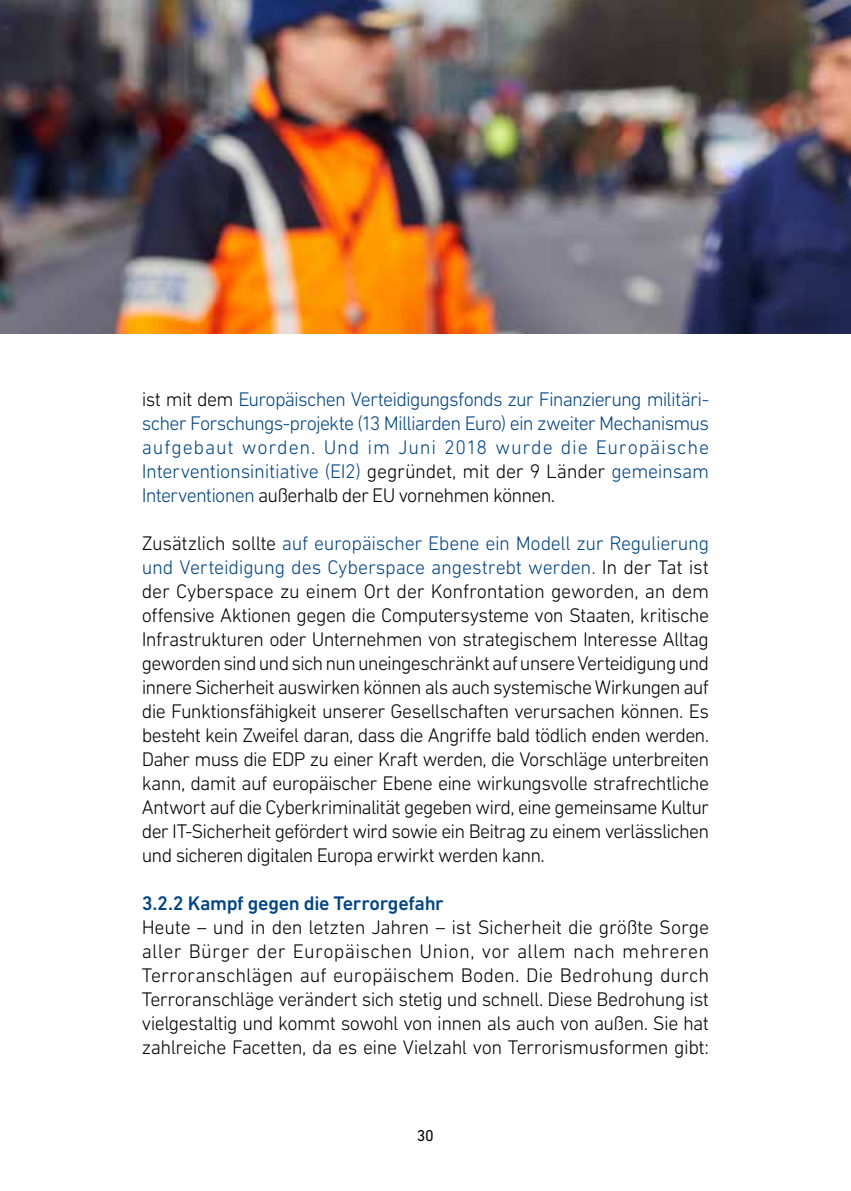
<style>
.page{position:relative;width:851px;height:1191px;background:#fff}
.page>*{position:absolute;margin:0;border:0;box-sizing:border-box;transform-origin:0 0}
.t1{font:300 20px/24px "DIN Next LT Pro";letter-spacing:-.03em;color:#000;text-align:justify}
.t2{font:300 20px/24px "DIN Next LT Pro";letter-spacing:-.04em;color:#048;text-align:justify}
.t3{font:500 20px "DIN Next LT Pro";letter-spacing:-.015em;color:#048}
.t4{font:16px "DIN Next LT Pro";color:#000}
.s1{color:#000}
.s2{color:#048}
</style>
<div class="page">
<img style="left:0;top:0;width:850px;height:334px">
<p class="t2" style="left:142px;top:387px;width:568px"><span class="s1">ist mit dem</span> Europäischen Verteidigungsfonds zur Finanzierung militäri&shy;scher Forschungs-projekte (13 Milliarden Euro) ein zweiter Mechanismus aufgebaut worden. Und im Juni 2018 wurde die Europäische Interventionsinitiative (EI2) <span class="s1">gegründet, mit der 9 Länder</span> gemeinsam Interventionen <span class="s1">außerhalb der EU vornehmen können.</span></p>
<p class="t1" style="left:142px;top:531px;width:568px">Zusätzlich sollte <span class="s2">auf europäischer Ebene ein Modell zur Regulierung und Verteidigung des Cyberspace angestrebt werden.</span> In der Tat ist der Cyberspace zu einem Ort der Konfrontation geworden, an dem offensive Aktionen gegen die Computersysteme von Staaten, kritische Infrastrukturen oder Unternehmen von strategischem Interesse Alltag geworden sind und sich nun uneingeschränkt auf unsere Verteidigung und innere Sicherheit auswirken können als auch systemische Wirkungen auf die Funktionsfähigkeit unserer Gesellschaften verursachen können. Es besteht kein Zweifel daran, dass die Angriffe bald tödlich enden werden.<br>Daher muss die EDP zu einer Kraft werden, die Vorschläge unterbreiten kann, damit auf europäischer Ebene eine wirkungsvolle strafrechtliche Antwort auf die Cyberkriminalität gegeben wird, eine gemeinsame Kultur der IT-Sicherheit gefördert wird sowie ein Beitrag zu einem verlässlichen und sicheren digitalen Europa erwirkt werden kann.</p>
<p class="t3" style="left:142px;top:891px;width:303px">3.2.2 Kampf gegen die Terrorgefahr</p>
<p class="t1" style="left:142px;top:915px;width:569px">Heute – und in den letzten Jahren – ist Sicherheit die größte Sorge aller Bürger der Europäischen Union, vor allem nach mehreren Terroranschlägen auf europäischem Boden. Die Bedrohung durch Terroranschläge verändert sich stetig und schnell. Diese Bedrohung ist vielgestaltig und kommt sowohl von innen als auch von außen. Sie hat zahlreiche Facetten, da es eine Vielzahl von Terrorismusformen gibt:</p>
<p class="t4" style="left:417px;top:1125px;width:19px">30</p>
</div>
